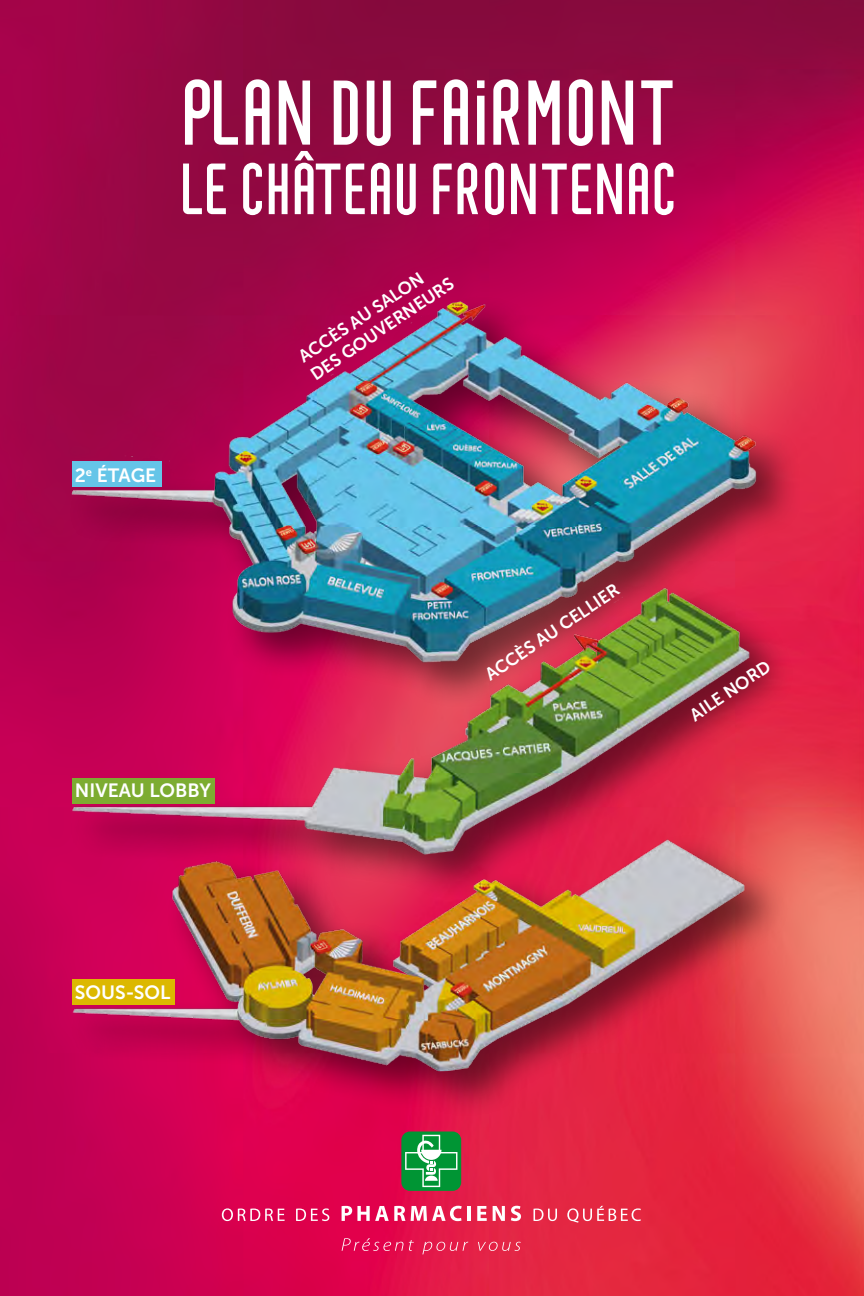
<style>
.page{position:relative;width:864px;height:1296px;background:#fff}
.page>*{position:absolute;margin:0;border:0;box-sizing:border-box;transform-origin:0 0}
.t1{font:86.8px "Pixochrome";letter-spacing:-.05em;color:#fff}
.t2{font:68.4px "Pixochrome";letter-spacing:-.05em;color:#fff}
.t3{font:19.2px "Museo Sans 700";color:#fff}
.t4{font:17.6px/21.2px "Museo Sans 700";color:#fff}
</style>
<div class="page">
<img style="left:0;top:0;width:864px;height:1296px">
<div style="left:64px;top:293px;width:740px;height:825px;background:#000;opacity:.5"></div>
<img style="left:72px;top:284px;width:719px;height:787px">
<div style="left:72px;top:462px;width:89px;height:25px;background:#65c5e8"></div>
<div style="left:72px;top:778px;width:143px;height:26px;background:#7dac31"></div>
<div style="left:72px;top:979px;width:102px;height:26px;background:#dcb800"></div>
<svg style="left:222px;top:1208px;width:63px;height:13px"></svg>
<svg style="left:296px;top:1208px;width:33px;height:13px"></svg>
<svg style="left:342px;top:1206px;width:63px;height:15px"></svg>
<svg style="left:411px;top:1206px;width:51px;height:15px"></svg>
<hr style="left:467px;top:1206px;width:4px;height:15px;background:#fff">
<svg style="left:477px;top:1206px;width:10px;height:15px"></svg>
<svg style="left:493px;top:1206px;width:12px;height:15px"></svg>
<svg style="left:511px;top:1206px;width:10px;height:15px"></svg>
<svg style="left:534px;top:1209px;width:23px;height:12px"></svg>
<svg style="left:567px;top:1206px;width:74px;height:17px"></svg>
<div style="left:401px;top:1132px;width:60px;height:59px;background:#009534;border-radius:9px"></div>
<svg style="left:405px;top:1135px;width:52px;height:52px"></svg>
<svg style="left:342px;top:1238px;width:72px;height:13px"></svg>
<svg style="left:422px;top:1242px;width:46px;height:12px"></svg>
<svg style="left:478px;top:1242px;width:43px;height:9px"></svg>
<svg style="left:294px;top:151px;width:20px;height:9px"></svg>
<h1 class="t1" style="left:179px;top:79px;width:501px">PLAN DU FAIRMONT</h1>
<h2 class="t2" style="left:179px;top:163px;width:501px">LE CHATEAU FRONTENAC</h2>
<p class="t4" style="left:295px;top:350px;width:170px;rotate:-34deg">ACCÈS AU SALON<br>DES GOUVERNEURS</p>
<p class="t3" style="left:75px;top:465px;width:83px">2<sup>e</sup> ÉTAGE</p>
<p class="t3" style="left:75px;top:780px;width:138px">NIVEAU LOBBY</p>
<p class="t4" style="left:481px;top:667px;width:159px;rotate:-34deg">ACCÈS AU CELLIER</p>
<p class="t4" style="left:686px;top:708px;width:94px;rotate:-34deg">AILE NORD</p>
<p class="t3" style="left:75px;top:982px;width:97px">SOUS-SOL</p>
</div>
